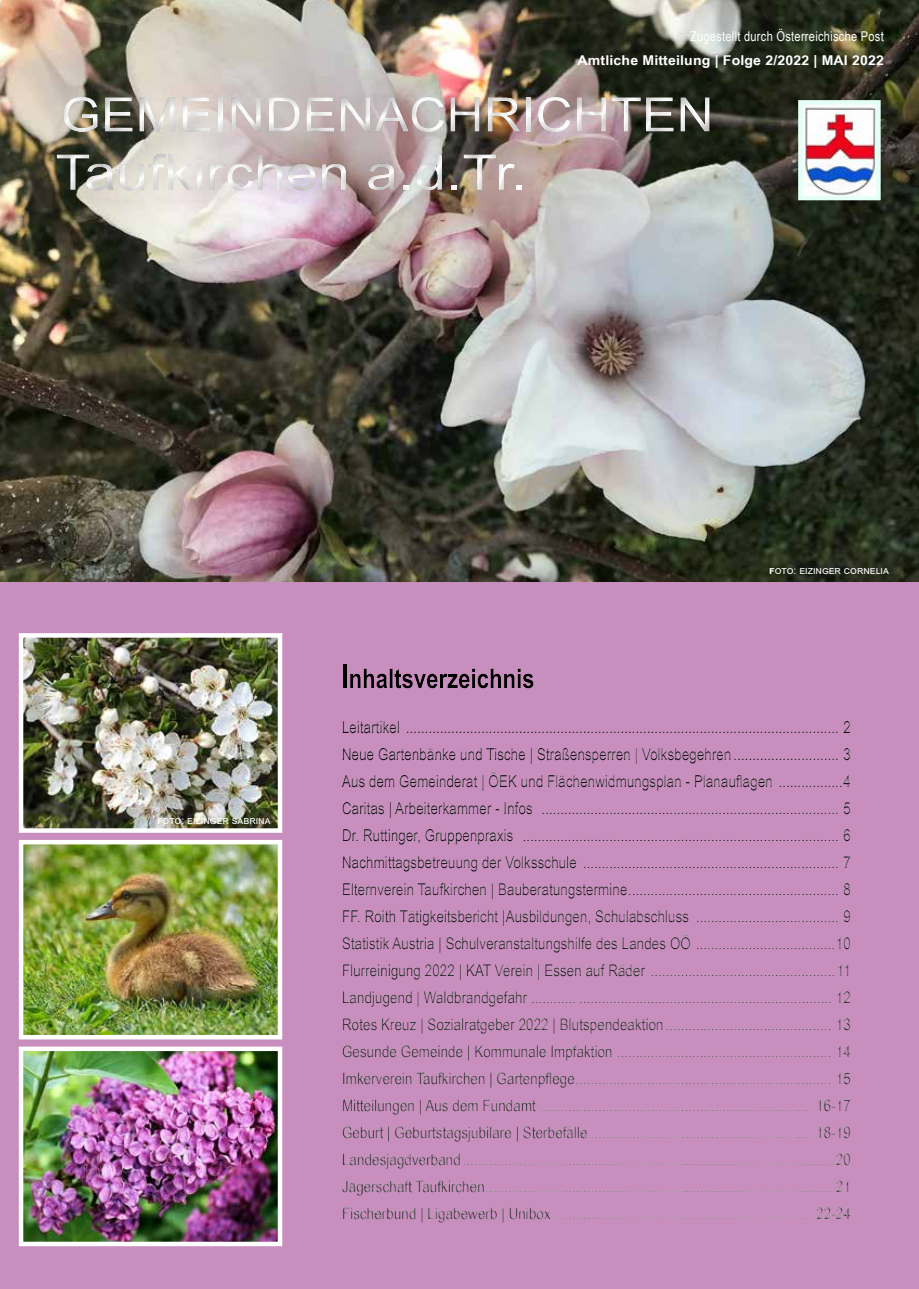
<style>
.page{position:relative;width:919px;height:1289px;background:#fff}
.page>*{position:absolute;margin:0;border:0;box-sizing:border-box;transform-origin:0 0}
.t1{font:49.5px "Arial";color:#fff;scale:1.16 1}
.t2{font:47.85px "Arial";color:#fff;scale:1.08 1}
.t3{font:16.5px/27px "Arial Narrow";color:#333;text-align:justify}
.t4{font:700 13.5px "Arial Narrow";letter-spacing:.01em;color:#fff;scale:1.27 1}
.t5{font:13.5px "Arial Narrow";letter-spacing:.02em;color:#fff}
.t6{font:10.5px "Arial";color:#fff}
.s1{font-weight:700}
</style>
<div class="page">
<img style="left:0;top:0;width:918px;height:582px">
<div style="left:0;top:582px;width:918px;height:706px;background:#c88ebe"></div>
<div style="left:337px;top:713px;width:524px;height:520px;background:#000;opacity:.75"></div>
<div style="left:336px;top:648px;width:213px;height:53px;background:#000;opacity:.5"></div>
<div style="left:41px;top:81px;width:684px;height:129px;background:#000;opacity:.5"></div>
<img style="left:803px;top:105px;width:72px;height:90px">
<div style="left:798px;top:100px;width:82px;height:100px;border:4px solid #e3fff6"></div>
<img style="left:24px;top:638px;width:253px;height:189px">
<div style="left:19px;top:633px;width:263px;height:199px;border:4px solid #fff"></div>
<img style="left:24px;top:1051px;width:253px;height:190px">
<div style="left:19px;top:1046px;width:263px;height:200px;border:4px solid #fff"></div>
<img style="left:24px;top:844px;width:253px;height:190px">
<div style="left:19px;top:839px;width:263px;height:200px;border:4px solid #fff"></div>
<p class="t5" style="left:690px;top:26px;width:195px">Zugestellt durch Österreichische Post</p>
<p class="t4" style="left:577px;top:50px;width:243px">Amtliche Mitteilung | Folge 2/2022 | MAI 2022</p>
<h2 class="t2" style="left:61px;top:82px;width:606px">GEMEINDENACHRICHTEN</h2>
<h1 class="t1" style="left:55px;top:138px;width:408px">Taufkirchen a.d.Tr.</h1>
<p class="t6" style="left:769px;top:563px;width:121px"><span class="s1">F</span>oto: EIZINGER CORNELIA</p>
<p class="t6" style="left:157px;top:812px;width:115px"><span class="s1">F</span>oto: EIZINGER SABRINA</p>
<p class="t3" style="left:342px;top:712px;width:510px">Leitartikel ................................................................................................................... 2<br>Neue Gartenbänke und Tische | Straßensperren | Volksbegehren ............................ 3<br>Aus dem Gemeinderat | ÖEK und Flächenwidmungsplan - Planauflagen .................4<br>Caritas | Arbeiterkammer - Infos ............................................................................... 5<br>Dr. Ruttinger, Gruppenpraxis .................................................................................... 6<br>Nachmittagsbetreuung der Volksschule .................................................................... 7<br>Elternverein Taufkirchen | Bauberatungstermine........................................................ 8<br>FF. Roith Tätigkeitsbericht |Ausbildungen, Schulabschluss ...................................... 9<br>Statistik Austria | Schulveranstaltungshilfe des Landes OÖ .....................................10<br>Flurreinigung 2022 | KAT Verein | Essen auf Räder .................................................11<br>Landjugend | Waldbrandgefahr ............ ................................................................... 12<br>Rotes Kreuz | Sozialratgeber 2022 | Blutspendeaktion ............................................ 13<br>Gesunde Gemeinde | Kommunale Impfaktion ......................................................... 14<br>Imkerverein Taufkirchen | Gartenpflege.................................................................... 15<br>Mitteilungen | Aus dem Fundamt ....................................................................... 16-17<br>Geburt | Geburtstagsjubilare | Sterbefälle .......................................................... 18-19<br>Landesjagdverband...................................................................................................20<br>Jägerschaft Taufkirchen............................................................................................ 21<br>Fischerbund | Ligabewerb | Unibox .................................................................... 22-24</p>
</div>
